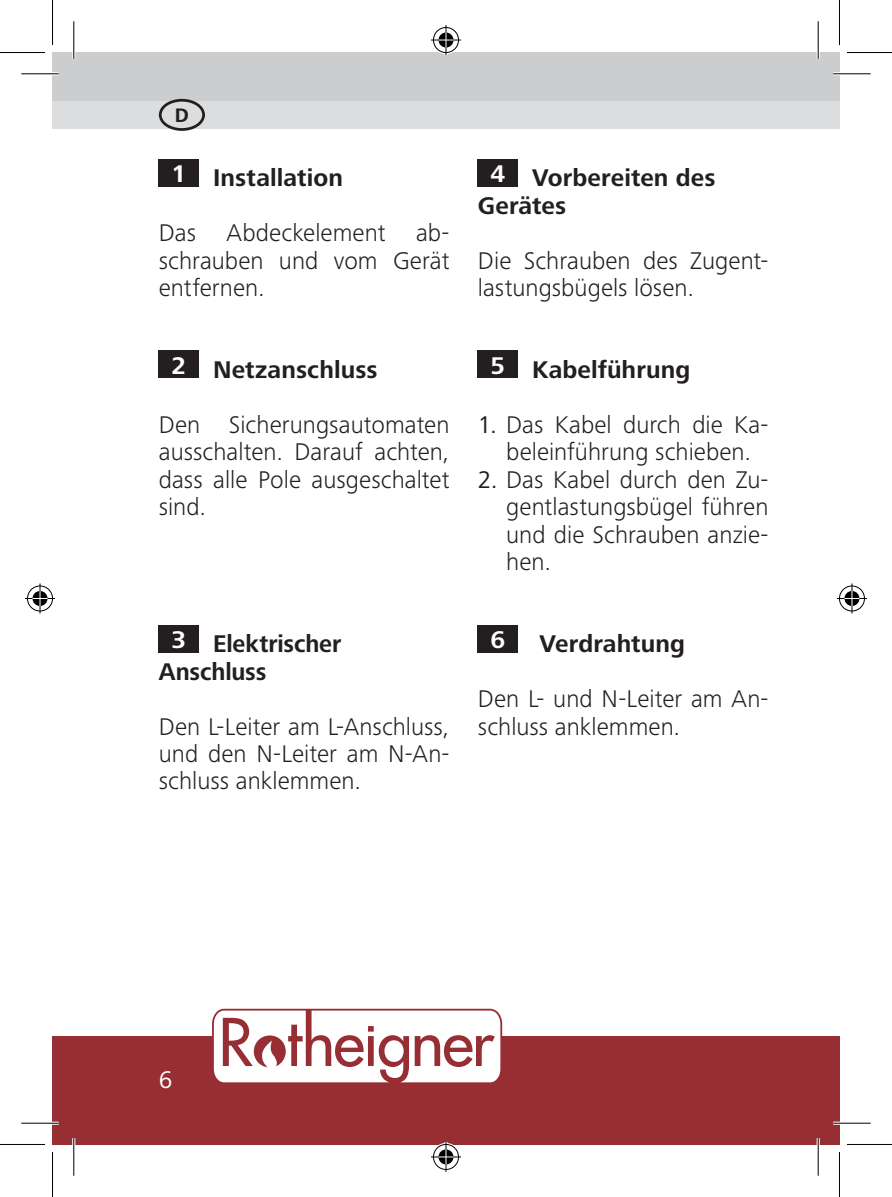
<style>
.page{position:relative;width:892px;height:1197px;background:#fff}
.page>*{position:absolute;margin:0;border:0;box-sizing:border-box;transform-origin:0 0}
.t1{font:300 25px/27.5px "Frutiger Next LTW1 G";color:#231f20}
.t2{font:700 25px/27.5px "Frutiger Next LTW1 G";color:#231f20}
.t3{font:700 25px/27.5px "Frutiger Next LTW1 G";color:#231f20;scale:.96 1}
.t4{font:25px "Frutiger Next LTW1 G";color:#fff}
.t5{font:700 25px "Frutiger Next LTW1 G";color:#fff}
.t6{font:700 20.25px "Frutiger Next LTW1 G";color:#231f20}
.s1{font-weight:700}
.s2{font-weight:400}
</style>
<div class="page">
<div style="left:818px;top:1036px;width:21px;height:108px;background:#962e33"></div>
<div style="left:52px;top:1036px;width:766px;height:108px;background:#962e33"></div>
<div style="left:818px;top:52px;width:21px;height:49px;background:#cccdcf"></div>
<div style="left:818px;top:101px;width:21px;height:28px;background:#dcdddf"></div>
<div style="left:52px;top:52px;width:766px;height:49px;background:#cccdcf"></div>
<div style="left:52px;top:101px;width:766px;height:28px;background:#dcdddf"></div>
<svg style="left:212px;top:1008px;width:290px;height:75px"></svg>
<div style="left:159px;top:99px;width:46px;height:32px;border:3px solid #231f20;border-radius:50%"></div>
<div style="left:159px;top:351px;width:40px;height:27px;background:#231f20"></div>
<div style="left:159px;top:625px;width:40px;height:27px;background:#231f20"></div>
<div style="left:478px;top:159px;width:40px;height:27px;background:#231f20"></div>
<div style="left:478px;top:351px;width:40px;height:27px;background:#231f20"></div>
<div style="left:159px;top:159px;width:40px;height:27px;background:#231f20"></div>
<div style="left:478px;top:625px;width:40px;height:27px;background:#231f20"></div>
<hr style="left:21px;top:72px;width:38px;height:3px;background:#fff">
<hr style="left:833px;top:72px;width:37px;height:3px;background:#fff">
<hr style="left:21px;top:1121px;width:38px;height:3px;background:#fff">
<hr style="left:833px;top:1121px;width:37px;height:3px;background:#fff">
<hr style="left:72px;top:21px;width:3px;height:38px;background:#fff">
<hr style="left:72px;top:1138px;width:3px;height:37px;background:#fff">
<hr style="left:816px;top:21px;width:3px;height:38px;background:#fff">
<hr style="left:816px;top:1138px;width:3px;height:37px;background:#fff">
<hr style="left:21px;top:73px;width:38px;height:1px;background:#000">
<hr style="left:833px;top:73px;width:37px;height:1px;background:#000">
<hr style="left:21px;top:1122px;width:38px;height:1px;background:#000">
<hr style="left:833px;top:1122px;width:37px;height:1px;background:#000">
<hr style="left:73px;top:21px;width:1px;height:38px;background:#000">
<hr style="left:73px;top:1138px;width:1px;height:37px;background:#000">
<hr style="left:817px;top:21px;width:1px;height:38px;background:#000">
<hr style="left:817px;top:1138px;width:1px;height:37px;background:#000">
<hr style="left:0;top:52px;width:45px;height:1px;background:#000">
<hr style="left:847px;top:52px;width:45px;height:1px;background:#000">
<hr style="left:0;top:1143px;width:45px;height:1px;background:#000">
<hr style="left:847px;top:1143px;width:45px;height:1px;background:#000">
<hr style="left:52px;top:0;width:1px;height:45px;background:#000">
<hr style="left:52px;top:1151px;width:1px;height:45px;background:#000">
<hr style="left:839px;top:0;width:1px;height:45px;background:#000">
<hr style="left:839px;top:1151px;width:1px;height:45px;background:#000">
<div style="left:432px;top:26px;width:28px;height:28px;border:3px solid #fff;border-radius:50%"></div>
<svg style="left:431px;top:38px;width:30px;height:4px"></svg>
<hr style="left:444px;top:25px;width:3px;height:30px;background:#fff">
<div style="left:437px;top:31px;width:18px;height:18px;border:3px solid #fff;border-radius:50%"></div>
<div style="left:433px;top:27px;width:26px;height:26px;border:1px solid #000;border-radius:50%"></div>
<hr style="left:431px;top:40px;width:30px;height:1px;background:#000">
<hr style="left:445px;top:25px;width:1px;height:30px;background:#000">
<svg style="left:438px;top:33px;width:15px;height:15px"></svg>
<div style="left:432px;top:1142px;width:28px;height:28px;border:3px solid #fff;border-radius:50%"></div>
<hr style="left:431px;top:1155px;width:30px;height:3px;background:#fff">
<hr style="left:444px;top:1141px;width:3px;height:30px;background:#fff">
<div style="left:437px;top:1147px;width:18px;height:18px;border:3px solid #fff;border-radius:50%"></div>
<div style="left:433px;top:1144px;width:26px;height:25px;border:1px solid #000;border-radius:50%"></div>
<hr style="left:431px;top:1156px;width:30px;height:1px;background:#000">
<hr style="left:445px;top:1141px;width:1px;height:30px;background:#000">
<svg style="left:438px;top:1149px;width:15px;height:15px"></svg>
<div style="left:26px;top:584px;width:28px;height:28px;border:3px solid #fff;border-radius:50%"></div>
<hr style="left:25px;top:597px;width:30px;height:3px;background:#fff">
<svg style="left:38px;top:583px;width:4px;height:30px"></svg>
<div style="left:31px;top:589px;width:18px;height:18px;border:3px solid #fff;border-radius:50%"></div>
<div style="left:27px;top:585px;width:26px;height:26px;border:1px solid #000;border-radius:50%"></div>
<hr style="left:25px;top:598px;width:30px;height:1px;background:#000">
<hr style="left:40px;top:583px;width:1px;height:30px;background:#000">
<svg style="left:33px;top:591px;width:15px;height:15px"></svg>
<div style="left:838px;top:584px;width:28px;height:28px;border:3px solid #fff;border-radius:50%"></div>
<hr style="left:837px;top:597px;width:30px;height:3px;background:#fff">
<hr style="left:850px;top:583px;width:3px;height:30px;background:#fff">
<div style="left:843px;top:589px;width:18px;height:18px;border:3px solid #fff;border-radius:50%"></div>
<div style="left:839px;top:585px;width:25px;height:26px;border:1px solid #000;border-radius:50%"></div>
<hr style="left:837px;top:598px;width:30px;height:1px;background:#000">
<hr style="left:851px;top:583px;width:1px;height:30px;background:#000">
<svg style="left:844px;top:591px;width:15px;height:15px"></svg>
<p class="t6" style="left:175px;top:104px;width:16px">D</p>
<p class="t1" style="left:159px;top:150px;width:292px;line-height:54.8px;text-indent:13px"><sup>1</sup> <span class="s1">Installation<br></span>Das Abdeckelement ab-</p>
<p class="t1" style="left:159px;top:246px;width:292px">schrauben und vom Gerät entfernen.</p>
<p class="t1" style="left:159px;top:342px;width:292px;line-height:54.8px;text-indent:13px"><sup>2</sup> <span class="s1">Netzanschluss<br></span>Den Sicherungsautomaten</p>
<p class="t1" style="left:159px;top:438px;width:292px;text-align:justify">ausschalten. Darauf achten, dass alle Pole ausgeschaltet sind.</p>
<p class="t3" style="left:159px;top:631px;width:191px;text-indent:13px"><sup>3</sup> Elektrischer<br>Anschluss</p>
<p class="t1" style="left:159px;top:712px;width:292px;text-align:justify">Den L-Leiter am L-Anschluss, und den N-Leiter am N-An&shy;schluss anklemmen.</p>
<p class="t2" style="left:478px;top:165px;width:239px;text-indent:13px"><sup>4</sup> Vorbereiten des<br>Gerätes</p>
<p class="t1" style="left:478px;top:246px;width:292px">Die Schrauben des Zugent&shy;lastungsbügels lösen.</p>
<p class="t2" style="left:490px;top:357px;width:201px"><sup>5</sup> Kabelführung</p>
<p class="t1" style="left:478px;top:411px;width:292px;text-align:center"><span class="s2">1.</span> Das Kabel durch die Ka&shy;beleinführung schieben.</p>
<p class="t1" style="left:506px;top:466px;width:264px;text-align:justify;text-indent:-28px"><span class="s2">2.</span> Das Kabel durch den Zu&shy;gentlastungsbügel führen und die Schrauben anzie&shy;hen.</p>
<p class="t5" style="left:490px;top:625px;width:16px">6</p>
<p class="t2" style="left:539px;top:631px;width:147px">Verdrahtung</p>
<p class="t1" style="left:478px;top:685px;width:292px">Den L- und N-Leiter am An&shy;schluss anklemmen.</p>
<p class="t4" style="left:159px;top:1065px;width:15px">6</p>
</div>
